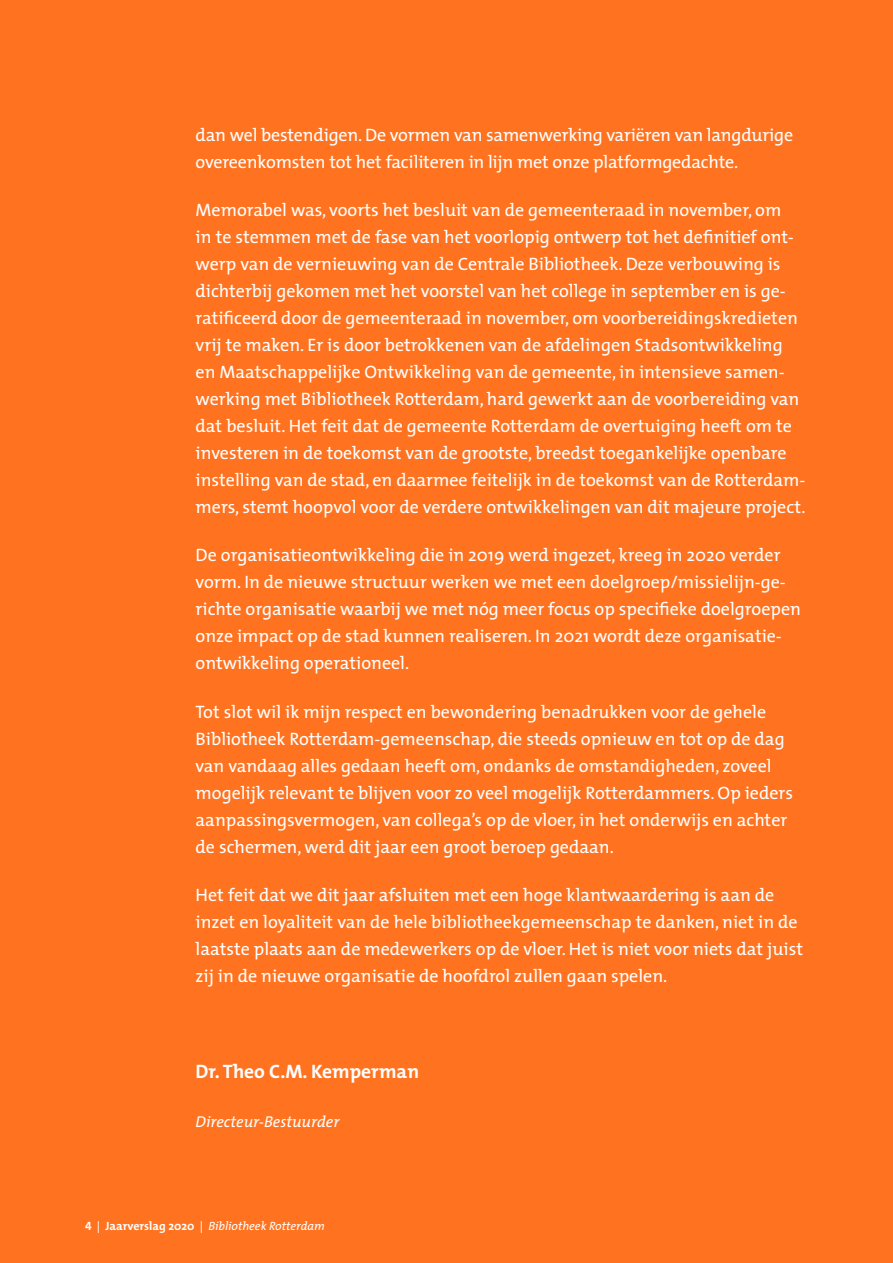
<style>
.page{position:relative;width:893px;height:1263px;background:#ff7320}
.page>*{position:absolute;margin:0;border:0;box-sizing:border-box;transform-origin:0 0}
.t1{font:700 19.5px "The Mix";color:#fff}
.t2{font:18px/27px "The Mix";color:#fff}
.t3{font:italic 15.75px "The Mix";color:#fff}
.t4{font:italic 12px "The Mix";color:#fff}
.s1{font-family:"The Mix Bold Expert";font-style:normal}
.s2{font-style:normal}
.s3{font-weight:700;font-style:normal}
</style>
<div class="page">
<p class="t2" style="left:196px;top:121px;width:599px">dan wel bestendigen. De vormen van samenwerking variëren van langdurige overeenkomsten tot het faciliteren in lijn met onze platformgedachte.</p>
<p class="t2" style="left:196px;top:196px;width:611px">Memorabel was, voorts het besluit van de gemeenteraad in november, om<br>in te stemmen met de fase van het voorlopig ontwerp tot het definitief ont&shy;werp van de vernieuwing van de Centrale Bibliotheek. Deze verbouwing is dichterbij gekomen met het voorstel van het college in september en is ge&shy;ratificeerd door de gemeenteraad in november, om voorbereidingskredieten vrij te maken. Er is door betrokkenen van de afdelingen Stadsontwikkeling en Maatschappelijke Ontwikkeling van de gemeente, in intensieve samen&shy;werking met Bibliotheek Rotterdam, hard gewerkt aan de voorbereiding van dat besluit. Het feit dat de gemeente Rotterdam de overtuiging heeft om te investeren in de toekomst van de grootste, breedst toegankelijke openbare instelling van de stad, en daarmee feitelijk in de toekomst van de Rotterdam&shy;mers, stemt hoopvol voor de verdere ontwikkelingen van dit majeure project.</p>
<p class="t2" style="left:196px;top:541px;width:607px">De organisatieontwikkeling die in 2019 werd ingezet, kreeg in 2020 verder vorm. In de nieuwe structuur werken we met een doelgroep/missielijn-ge&shy;richte organisatie waarbij we met nóg meer focus op specifieke doelgroepen onze impact op de stad kunnen realiseren. In 2021 wordt deze organisatie&shy;ontwikkeling operationeel.</p>
<p class="t2" style="left:196px;top:697px;width:599px">Tot slot wil ik mijn respect en bewondering benadrukken voor de gehele Bibliotheek Rotterdam-gemeenschap, die steeds opnieuw en tot op de dag van vandaag alles gedaan heeft om, ondanks de omstandigheden, zoveel mogelijk relevant te blijven voor zo veel mogelijk Rotterdammers. Op ieders aanpassingsvermogen, van collega’s op de vloer, in het onderwijs en achter de schermen, werd dit jaar een groot beroep gedaan.</p>
<p class="t2" style="left:196px;top:881px;width:609px">Het feit dat we dit jaar afsluiten met een hoge klantwaardering is aan de inzet en loyaliteit van de hele bibliotheekgemeenschap te danken, niet in de laatste plaats aan de medewerkers op de vloer. Het is niet voor niets dat juist zij in de nieuwe organisatie de hoofdrol zullen gaan spelen.</p>
<p class="t1" style="left:196px;top:1055px;width:225px">Dr. Theo C.M. Kemperman</p>
<p class="t3" style="left:196px;top:1108px;width:145px">Directeur-Bestuurder</p>
<p class="t4" style="left:85px;top:1216px;width:241px"><span class="s1">4</span> <span class="s2">|</span> <span class="s3">Jaarverslag 2020</span> <span class="s2">|</span> Bibliotheek Rotterdam</p>
</div>
